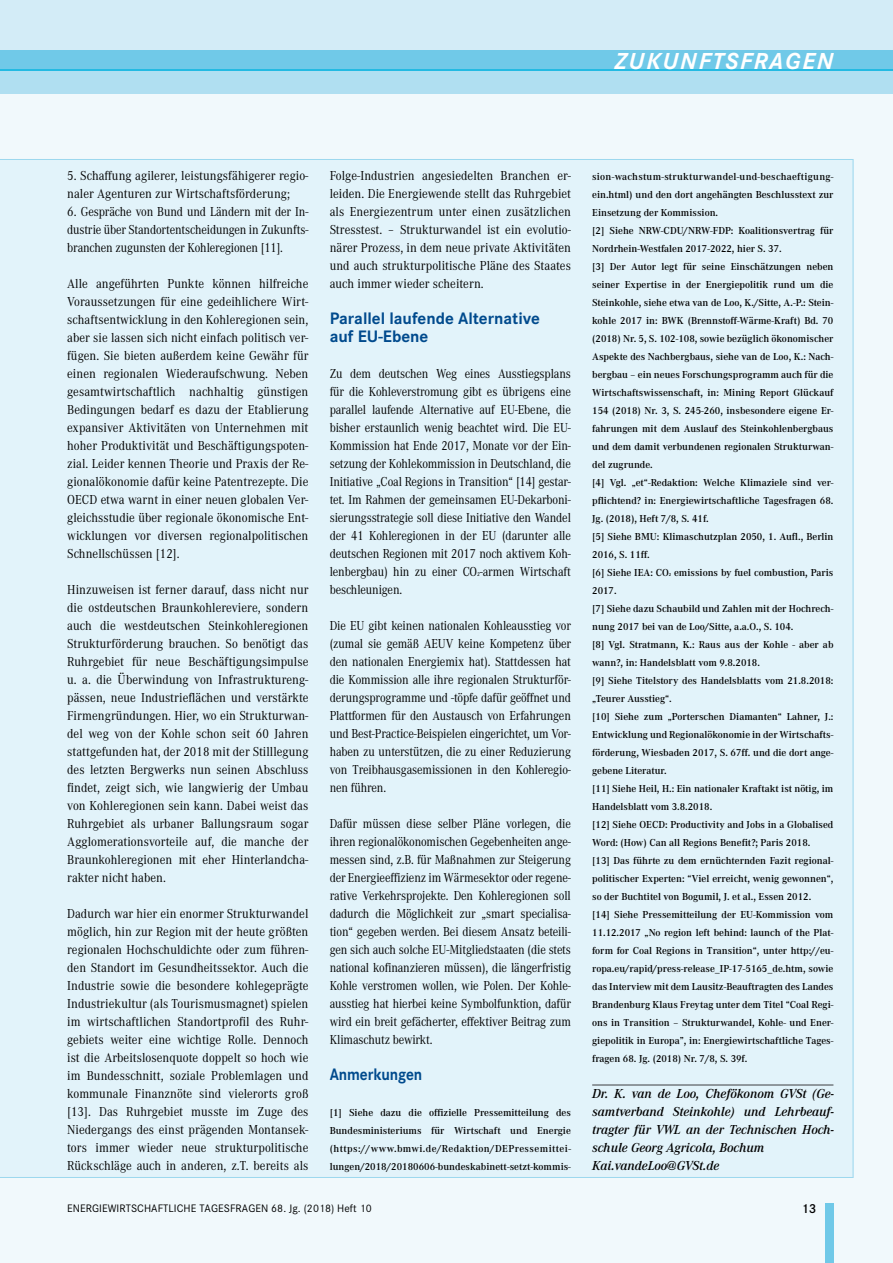
<style>
.page{position:relative;width:893px;height:1263px;background:#fff}
.page>*{position:absolute;margin:0;border:0;box-sizing:border-box;transform-origin:0 0}
.t1{font:italic 700 24px "Corporate S";letter-spacing:.075em;color:#fff}
.t2{font:700 17.25px/18px "Corporate S";color:#004a8d}
.t3{font:700 17.25px "Corporate S";color:#004a8d;scale:.89 1}
.t4{font:13.5px/18px "Corporate A";letter-spacing:.005em;color:#000;text-align:justify;scale:.92 1}
.t5{font:13.5px/18px "Corporate A";letter-spacing:.005em;color:#000;text-align:justify;scale:.89 1}
.t6{font:italic 600 13.5px/18px "Corporate A";color:#000}
.t7{font:600 13.5px "Corporate S";color:#000}
.t8{font:11.25px "Corporate S";letter-spacing:.005em;color:#000}
.t9{font:600 10.5px/18px "Corporate A";color:#000;text-align:justify}
</style>
<div class="page">
<div style="left:0;top:66px;width:893px;height:1197px;background:#f1f9fc"></div>
<div style="left:0;top:159px;width:853px;height:1019px;background:#e2f3fa"></div>
<div style="left:0;top:0;width:893px;height:71px;background:#d3ecf7"></div>
<div style="left:0;top:50px;width:893px;height:19px;background:#70c9e8"></div>
<div style="left:0;top:69px;width:893px;height:5px;background:#23bae2"></div>
<div style="left:825px;top:1203px;width:8px;height:60px;background:#70c9e8"></div>
<div style="left:0;top:71px;width:893px;height:23px;background:#b0dff1"></div>
<hr style="left:592px;top:1084px;width:241px;height:1px;background:#3e3d40">
<h1 class="t1" style="left:615px;top:47px;width:220px">ZUKUNFTSFRAGEN</h1>
<p class="t4" style="left:67px;top:167px;width:264px">5. Schaffung agilerer, leistungsfähigerer regio&shy;naler Agenturen zur Wirtschaftsförderung;</p>
<p class="t4" style="left:67px;top:203px;width:264px">6. Gespräche von Bund und Ländern mit der In&shy;dustrie über Standortentscheidungen in Zukunfts&shy;branchen zugunsten der Kohleregionen [11].</p>
<p class="t4" style="left:67px;top:275px;width:264px">Alle angeführten Punkte können hilfreiche Voraussetzungen für eine gedeihlichere Wirt&shy;schaftsentwicklung in den Kohleregionen sein, aber sie lassen sich nicht einfach politisch ver&shy;fügen. Sie bieten außerdem keine Gewähr für einen regionalen Wiederaufschwung. Neben gesamtwirtschaftlich nachhaltig günstigen Bedingungen bedarf es dazu der Etablierung expansiver Aktivitäten von Unternehmen mit hoher Produktivität und Beschäftigungspoten&shy;zial. Leider kennen Theorie und Praxis der Re&shy;gionalökonomie dafür keine Patentrezepte. Die OECD etwa warnt in einer neuen globalen Ver&shy;gleichsstudie über regionale ökonomische Ent&shy;wicklungen vor diversen regionalpolitischen Schnellschüssen [12].</p>
<p class="t4" style="left:67px;top:581px;width:264px">Hinzuweisen ist ferner darauf, dass nicht nur die ostdeutschen Braunkohlereviere, sondern auch die westdeutschen Steinkohleregionen Strukturförderung brauchen. So benötigt das Ruhrgebiet für neue Beschäftigungsimpulse u. a. die Überwindung von Infrastruktureng&shy;pässen, neue Industrieflächen und verstärkte Firmengründungen. Hier, wo ein Strukturwan&shy;del weg von der Kohle schon seit 60 Jahren stattgefunden hat, der 2018 mit der Stilllegung des letzten Bergwerks nun seinen Abschluss findet, zeigt sich, wie langwierig der Umbau von Kohleregionen sein kann. Dabei weist das Ruhrgebiet als urbaner Ballungsraum sogar Agglomerationsvorteile auf, die manche der Braunkohleregionen mit eher Hinterlandcha&shy;rakter nicht haben.</p>
<p class="t4" style="left:67px;top:905px;width:264px">Dadurch war hier ein enormer Strukturwandel möglich, hin zur Region mit der heute größten regionalen Hochschuldichte oder zum führen&shy;den Standort im Gesundheitssektor. Auch die Industrie sowie die besondere kohlegeprägte Industriekultur (als Tourismusmagnet) spielen im wirtschaftlichen Standortprofil des Ruhr&shy;gebiets weiter eine wichtige Rolle. Dennoch ist die Arbeitslosenquote doppelt so hoch wie im Bundesschnitt, soziale Problemlagen und kommunale Finanznöte sind vielerorts groß [13]. Das Ruhrgebiet musste im Zuge des Niedergangs des einst prägenden Montansek&shy;tors immer wieder neue strukturpolitische Rückschläge auch in anderen, z.T. bereits als</p>
<p class="t4" style="left:330px;top:167px;width:264px">Folge-Industrien angesiedelten Branchen er&shy;leiden. Die Energiewende stellt das Ruhrgebiet als Energiezentrum unter einen zusätzlichen Stresstest. – Strukturwandel ist ein evolutio&shy;närer Prozess, in dem neue private Aktivitäten und auch strukturpolitische Pläne des Staates auch immer wieder scheitern.</p>
<p class="t2" style="left:330px;top:310px;width:212px">Parallel laufende Alternative auf EU-Ebene</p>
<p class="t5" style="left:330px;top:365px;width:273px">Zu dem deutschen Weg eines Ausstiegsplans für die Kohleverstromung gibt es übrigens eine parallel laufende Alternative auf EU-Ebene, die bisher erstaunlich wenig beachtet wird. Die EU-Kommission hat Ende 2017, Monate vor der Ein&shy;setzung der Kohlekommission in Deutschland, die Initiative „Coal Regions in Transition“ [14] gestar&shy;tet. Im Rahmen der gemeinsamen EU-Dekarboni&shy;sierungsstrategie soll diese Initiative den Wandel der 41 Kohleregionen in der EU (darunter alle deutschen Regionen mit 2017 noch aktivem Koh&shy;lenbergbau) hin zu einer CO2-armen Wirtschaft beschleunigen.</p>
<p class="t5" style="left:330px;top:617px;width:273px">Die EU gibt keinen nationalen Kohleausstieg vor (zumal sie gemäß AEUV keine Kompetenz über den nationalen Energiemix hat). Stattdessen hat die Kommission alle ihre regionalen Strukturför&shy;derungsprogramme und -töpfe dafür geöffnet und Plattformen für den Austausch von Erfahrungen und Best-Practice-Beispielen eingerichtet, um Vor&shy;haben zu unterstützen, die zu einer Reduzierung von Treibhausgasemissionen in den Kohleregio&shy;nen führen.</p>
<p class="t5" style="left:330px;top:815px;width:273px">Dafür müssen diese selber Pläne vorlegen, die ihren regionalökonomischen Gegebenheiten ange&shy;messen sind, z.B. für Maßnahmen zur Steigerung der Energieeffizienz im Wärmesektor oder regene&shy;rative Verkehrsprojekte. Den Kohleregionen soll dadurch die Möglichkeit zur „smart specialisa&shy;tion“ gegeben werden. Bei diesem Ansatz beteili&shy;gen sich auch solche EU-Mitgliedstaaten (die stets national kofinanzieren müssen), die längerfristig Kohle verstromen wollen, wie Polen. Der Kohle&shy;ausstieg hat hierbei keine Symbolfunktion, dafür wird ein breit gefächerter, effektiver Beitrag zum Klimaschutz bewirkt.</p>
<p class="t3" style="left:330px;top:1064px;width:106px">Anmerkungen</p>
<p class="t9" style="left:330px;top:1104px;width:243px">[1] Siehe dazu die offizielle Pressemitteilung des Bundesministeriums für Wirtschaft und Energie (https://www.bmwi.de/Redaktion/DEPressemittei&shy;lungen/2018/20180606-bundeskabinett-setzt-kommis-</p>
<p class="t9" style="left:592px;top:168px;width:243px;text-align:left">sion-wachstum-strukturwandel-und-beschaeftigung&shy;ein.html) und den dort angehängten Beschlusstext zur Einsetzung der Kommission.<br>[2] Siehe NRW-CDU/NRW-FDP: Koalitionsvertrag für Nordrhein-Westfalen 2017-2022, hier S. 37.<br>[3] Der Autor legt für seine Einschätzungen neben seiner Expertise in der Energiepolitik rund um die Steinkohle, siehe etwa van de Loo, K./Sitte, A.-P.: Stein&shy;kohle 2017 in: BWK (Brennstoff-Wärme-Kraft) Bd. 70 (2018) Nr. 5, S. 102-108, sowie bezüglich ökonomischer Aspekte des Nachbergbaus, siehe van de Loo, K.: Nach&shy;bergbau – ein neues Forschungsprogramm auch für die Wirtschaftswissenschaft, in: Mining Report Glückauf 154 (2018) Nr. 3, S. 245-260, insbesondere eigene Er&shy;fahrungen mit dem Auslauf des Steinkohlenbergbaus und dem damit verbundenen regionalen Strukturwan&shy;del zugrunde.<br>[4] Vgl. „et“-Redaktion: Welche Klimaziele sind ver&shy;pflichtend? in: Energiewirtschaftliche Tagesfragen 68.<br>Jg. (2018), Heft 7/8, S. 41f.<br>[5] Siehe BMU: Klimaschutzplan 2050, 1. Aufl., Berlin 2016, S. 11ff.<br>[6] Siehe IEA: CO2 emissions by fuel combustion, Paris 2017.<br>[7] Siehe dazu Schaubild und Zahlen mit der Hochrech&shy;nung 2017 bei van de Loo/Sitte, a.a.O., S. 104.<br>[8] Vgl. Stratmann, K.: Raus aus der Kohle - aber ab wann?, in: Handelsblatt vom 9.8.2018.<br>[9] Siehe Titelstory des Handelsblatts vom 21.8.2018: „Teurer Ausstieg“.<br>[10] Siehe zum „Porterschen Diamanten“ Lahner, J.:<br>Entwicklung und Regionalökonomie in der Wirtschafts&shy;förderung, Wiesbaden 2017, S. 67ff. und die dort ange&shy;gebene Literatur.<br>[11] Siehe Heil, H.: Ein nationaler Kraftakt ist nötig, im Handelsblatt vom 3.8.2018.<br>[12] Siehe OECD: Productivity and Jobs in a Globalised Word: (How) Can all Regions Benefit?; Paris 2018.<br>[13] Das führte zu dem ernüchternden Fazit regional&shy;politischer Experten: “Viel erreicht, wenig gewonnen“, so der Buchtitel von Bogumil, J. et al., Essen 2012.<br>[14] Siehe Pressemitteilung der EU-Kommission vom 11.12.2017 „No region left behind: launch of the Plat&shy;form for Coal Regions in Transition“, unter http://eu&shy;ropa.eu/rapid/press-release_IP-17-5165_de.htm, sowie das Interview mit dem Lausitz-Beauftragten des Landes Brandenburg Klaus Freytag unter dem Titel “Coal Regi&shy;ons in Transition – Strukturwandel, Kohle- und Ener&shy;giepolitik in Europa”, in: Energiewirtschaftliche Tages&shy;fragen 68. Jg. (2018) Nr. 7/8, S. 39f.</p>
<p class="t6" style="left:592px;top:1085px;width:243px">Dr. K. van de Loo, Chefökonom GVSt (Ge&shy;samtverband Steinkohle) und Lehrbeauf&shy;tragter für VWL an der Technischen Hoch&shy;schule Georg Agricola, Bochum Kai.vandeLoo@GVSt.de</p>
<p class="t8" style="left:67px;top:1202px;width:306px">ENERGIEWIRTSCHAFTLICHE TAGESFRAGEN 68. Jg. (2018) Heft 10</p>
<p class="t7" style="left:801px;top:1201px;width:16px">13</p>
</div>
